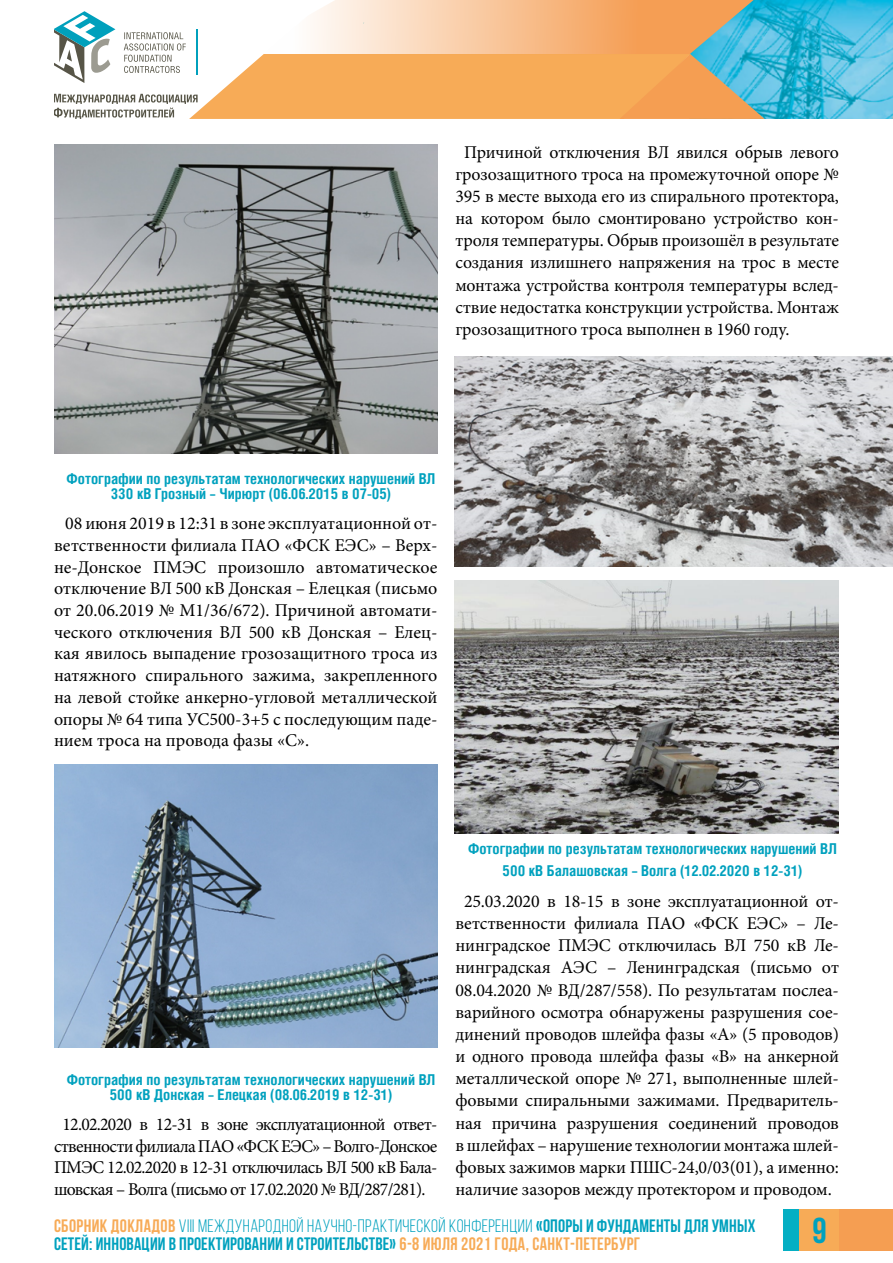
<style>
.page{position:relative;width:893px;height:1263px;background:#fff}
.page>*{position:absolute;margin:0;border:0;box-sizing:border-box;transform-origin:0 0}
.t1{font:700 36px "Bebas Neue";color:#00a1be}
.t2{font:18px/22.2px "Minion Pro";letter-spacing:-.01em;color:#000;text-align:justify}
.t3{font:700 18px/18px "Bebas Neue";letter-spacing:.01em;color:#00a1be}
.t4{font:700 15px/15px "Helios Cond";color:#00a1be;text-align:center}
.s1{color:#f7ab57}
.s2{font-weight:400}
</style>
<div class="page">
<div style="left:800px;top:1209px;width:93px;height:41px;background:#f59e52"></div>
<div style="left:783px;top:1209px;width:17px;height:41px;background:#04afc3"></div>
<div style="left:800px;top:1209px;width:39px;height:41px;background:#f7ab57"></div>
<img style="left:765px;top:0;width:128px;height:119px">
<svg style="left:54px;top:0;width:711px;height:119px"></svg>
<img style="left:54px;top:145px;width:383px;height:308px">
<img style="left:54px;top:764px;width:383px;height:283px">
<img style="left:455px;top:356px;width:438px;height:211px">
<img style="left:455px;top:581px;width:384px;height:252px">
<p class="t2" style="left:455px;top:141px;width:385px;text-indent:9px">Причиной отключения ВЛ явился обрыв левого грозозащитного троса на промежуточной опоре № 395 в месте выхода его из спирального протектора, на котором было смонтировано устройство кон&shy;троля температуры. Обрыв произошёл в результате создания излишнего напряжения на трос в месте монтажа устройства контроля температуры вслед&shy;ствие недостатка конструкции устройства. Монтаж грозозащитного троса выполнен в 1960 году.</p>
<p class="t4" style="left:67px;top:471px;width:370px">Фотографии по результатам технологических нарушений ВЛ<br>330 кВ Грозный – Чирюрт (06.06.2015 в 07-05)</p>
<p class="t2" style="left:54px;top:513px;width:385px;line-height:21.6px;text-indent:11px">08 июня 2019 в 12:31 в зоне эксплуатационной от&shy;ветственности филиала ПАО «ФСК ЕЭС» – Верх&shy;не-Донское ПМЭС произошло автоматическое отключение ВЛ 500 кВ Донская – Елецкая (письмо от 20.06.2019 № М1/36/672). Причиной автомати&shy;ческого отключения ВЛ 500 кВ Донская – Елец&shy;кая явилось выпадение грозозащитного троса из натяжного спирального зажима, закрепленного на левой стойке анкерно-угловой металлической опоры № 64 типа УС500-3+5 с последующим паде&shy;нием троса на провода фазы «С».</p>
<p class="t4" style="left:67px;top:1071px;width:370px">Фотография по результатам технологических нарушений ВЛ<br>500 кВ Донская – Елецкая (08.06.2019 в 12-31)</p>
<p class="t2" style="left:54px;top:1113px;width:385px;line-height:21.6px;text-indent:9px">12.02.2020 в 12-31 в зоне эксплуатационной ответ&shy;ственности филиала ПАО «ФСК ЕЭС» – Волго-Донское ПМЭС 12.02.2020 в 12-31 отключилась ВЛ 500 кВ Бала&shy;шовская – Волга (письмо от 17.02.2020 № ВД/287/281).</p>
<p class="t4" style="left:468px;top:837px;width:370px;line-height:22.2px">Фотографии по результатам технологических нарушений ВЛ<br>500 кВ Балашовская – Волга (12.02.2020 в 12-31)</p>
<p class="t2" style="left:455px;top:890px;width:385px;text-align:center">25.03.2020 в 18-15 в зоне эксплуатационной от&shy;ветственности филиала ПАО «ФСК ЕЭС» – Ле&shy;нинградское ПМЭС отключилась ВЛ 750 кВ Ле&shy;нинградская АЭС – Ленинградская (письмо от 08.04.2020 № ВД/287/558). По результатам послеа&shy;варийного осмотра обнаружены разрушения сое&shy;динений проводов шлейфа фазы «А» (5 проводов) и одного провода шлейфа фазы «В» на анкерной металлической опоре № 271, выполненные шлей&shy;фовыми спиральными зажимами. Предваритель&shy;ная причина разрушения соединений проводов в шлейфах – нарушение технологии монтажа шлей&shy;фовых зажимов марки ПШС-24,0/03(01), а именно: наличие зазоров между протектором и проводом.</p>
<p class="t3" style="left:54px;top:1217px;width:703px"><span class="s1">СБОРНИК ДОКЛАДОВ</span> <span class="s2">VIII МЕЖДУНАРОДНОЙ НАУЧНО-ПРАКТИЧЕСКОЙ КОНФЕРЕНЦИИ</span> «ОПОРЫ И ФУНДАМЕНТЫ ДЛЯ УМНЫХ<br>СЕТЕЙ: ИННОВАЦИИ В ПРОЕКТИРОВАНИИ И СТРОИТЕЛЬСТВЕ» <span class="s1">6-8 ИЮЛЯ 2021 ГОДА, САНКТ-ПЕТЕРБУРГ</span></p>
<h1 class="t1" style="left:812px;top:1208px;width:16px">9</h1>
</div>
